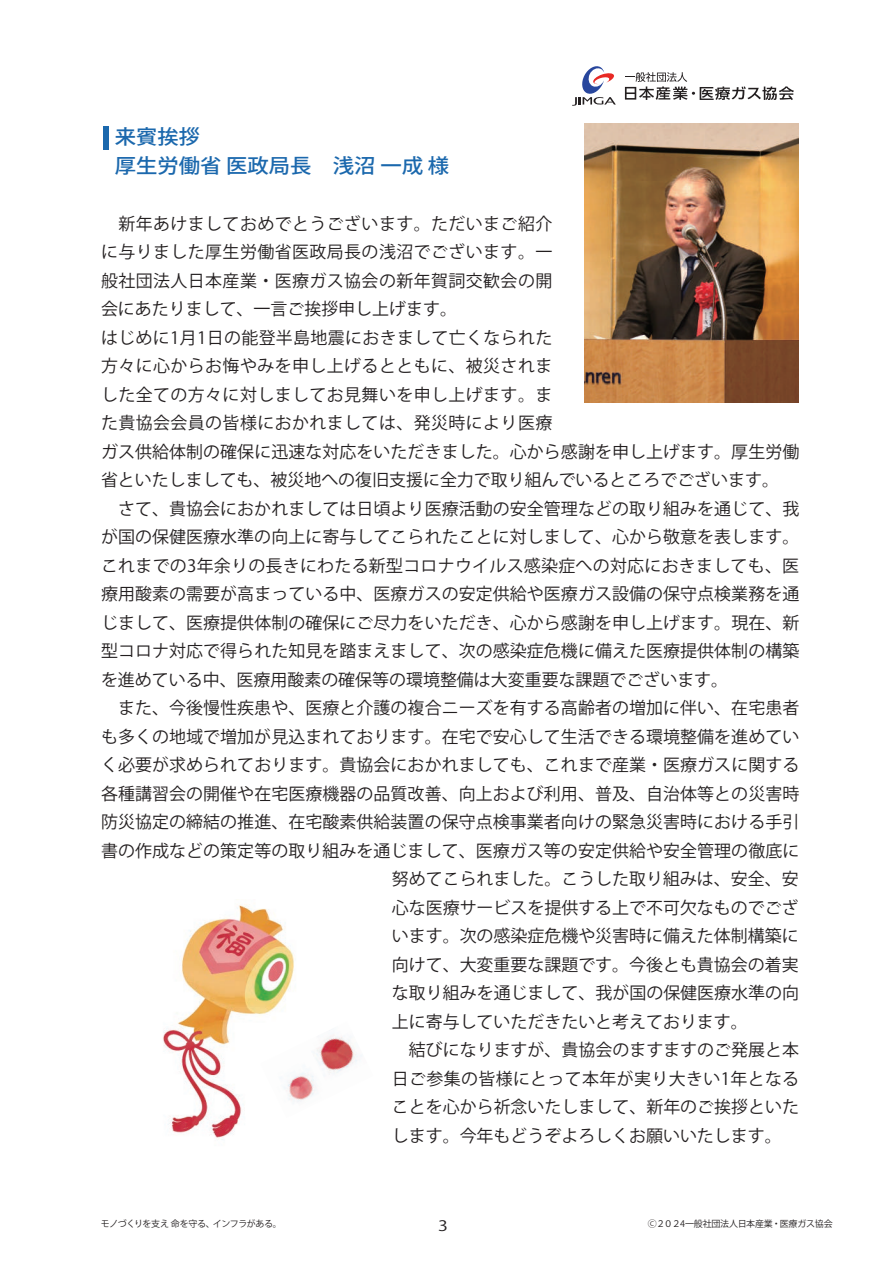
<style>
.page{position:relative;width:893px;height:1263px;background:#fff}
.page>*{position:absolute;margin:0;border:0;box-sizing:border-box;transform-origin:0 0}
.t1{font:500 19.95px "Koz Go Pro";color:#1b68ad;scale:1.07 1}
.t2{font:16.95px "Koz Go Pro";letter-spacing:.005em;color:#231f20}
.t3{font:16.95px "Koz Go Pro";letter-spacing:.025em;color:#231f20}
.t4{font:14.25px "Koz Go Pro";color:#231f20;scale:1.25 1}
.t5{font:9px "Koz Go Pr 6 N";letter-spacing:-.035em;color:#231f20}
</style>
<div class="page">
<svg style="left:572px;top:66px;width:44px;height:40px"></svg>
<svg style="left:625px;top:72px;width:169px;height:28px"></svg>
<div style="left:103px;top:127px;width:6px;height:23px;background:#1b68ad"></div>
<img style="left:584px;top:124px;width:214px;height:278px">
<img style="left:163px;top:904px;width:131px;height:236px">
<img style="left:260px;top:1021px;width:102px;height:97px">
<p class="t1" style="left:115px;top:153px;width:314px">厚生労働省 医政局長　浅沼 一成 様</p>
<p class="t3" style="left:101px;top:212px;width:453px">　新年あけましておめでとうございます。ただいまご紹介</p>
<p class="t3" style="left:101px;top:241px;width:453px">に与りました厚生労働省医政局長の浅沼でございます。一</p>
<p class="t3" style="left:101px;top:269px;width:453px">般社団法人日本産業・医療ガス協会の新年賀詞交歓会の開</p>
<p class="t2" style="left:101px;top:298px;width:357px">会にあたりまして、一言ご挨拶申し上げます。</p>
<p class="t2" style="left:101px;top:326px;width:453px">はじめに1月1日の能登半島地震におきまして亡くなられた</p>
<p class="t3" style="left:101px;top:355px;width:453px">方々に心からお悔やみを申し上げるとともに、被災されま</p>
<p class="t3" style="left:101px;top:383px;width:453px">した全ての方々に対しましてお見舞いを申し上げます。ま</p>
<p class="t3" style="left:101px;top:412px;width:453px">た貴協会会員の皆様におかれましては、発災時により医療</p>
<p class="t2" style="left:101px;top:440px;width:700px">ガス供給体制の確保に迅速な対応をいただきました。心から感謝を申し上げます。厚生労働</p>
<p class="t2" style="left:101px;top:469px;width:680px">省といたしましても、被災地への復旧支援に全力で取り組んでいるところでございます。</p>
<p class="t2" style="left:101px;top:497px;width:700px">　さて、貴協会におかれましては日頃より医療活動の安全管理などの取り組みを通じて、我</p>
<p class="t2" style="left:101px;top:526px;width:700px">が国の保健医療水準の向上に寄与してこられたことに対しまして、心から敬意を表します。</p>
<p class="t2" style="left:101px;top:554px;width:700px">これまでの3年余りの長きにわたる新型コロナウイルス感染症への対応におきましても、医</p>
<p class="t2" style="left:101px;top:583px;width:700px">療用酸素の需要が高まっている中、医療ガスの安定供給や医療ガス設備の保守点検業務を通</p>
<p class="t2" style="left:101px;top:611px;width:700px">じまして、医療提供体制の確保にご尽力をいただき、心から感謝を申し上げます。現在、新</p>
<p class="t2" style="left:101px;top:640px;width:700px">型コロナ対応で得られた知見を踏まえまして、次の感染症危機に備えた医療提供体制の構築</p>
<p class="t2" style="left:101px;top:668px;width:629px">を進めている中、医療用酸素の確保等の環境整備は大変重要な課題でございます。</p>
<p class="t2" style="left:101px;top:697px;width:700px">　また、今後慢性疾患や、医療と介護の複合ニーズを有する高齢者の増加に伴い、在宅患者</p>
<p class="t2" style="left:101px;top:725px;width:700px">も多くの地域で増加が見込まれております。在宅で安心して生活できる環境整備を進めてい</p>
<p class="t2" style="left:101px;top:754px;width:700px">く必要が求められております。貴協会におかれましても、これまで産業・医療ガスに関する</p>
<p class="t2" style="left:101px;top:782px;width:700px">各種講習会の開催や在宅医療機器の品質改善、向上および利用、普及、自治体等との災害時</p>
<p class="t2" style="left:101px;top:811px;width:700px">防災協定の締結の推進、在宅酸素供給装置の保守点検事業者向けの緊急災害時における手引</p>
<p class="t2" style="left:101px;top:839px;width:700px">書の作成などの策定等の取り組みを通じまして、医療ガス等の安定供給や安全管理の徹底に</p>
<p class="t2" style="left:392px;top:868px;width:408px">努めてこられました。こうした取り組みは、安全、安</p>
<p class="t2" style="left:392px;top:896px;width:408px">心な医療サービスを提供する上で不可欠なものでござ</p>
<p class="t2" style="left:392px;top:925px;width:408px">います。次の感染症危機や災害時に備えた体制構築に</p>
<p class="t2" style="left:392px;top:953px;width:408px">向けて、大変重要な課題です。今後とも貴協会の着実</p>
<p class="t2" style="left:392px;top:982px;width:409px">な取り組みを通じまして、我が国の保健医療水準の向</p>
<p class="t2" style="left:392px;top:1010px;width:357px">上に寄与していただきたいと考えております。</p>
<p class="t2" style="left:392px;top:1039px;width:409px">　結びになりますが、貴協会のますますのご発展と本</p>
<p class="t2" style="left:392px;top:1067px;width:409px">日ご参集の皆様にとって本年が実り大きい1年となる</p>
<p class="t2" style="left:392px;top:1096px;width:409px">ことを心から祈念いたしまして、新年のご挨拶といた</p>
<p class="t2" style="left:392px;top:1124px;width:391px">します。今年もどうぞよろしくお願いいたします。</p>
<p class="t5" style="left:101px;top:1219px;width:182px">モノづくりを支え 命を守る、インフラがある。</p>
<p class="t4" style="left:438px;top:1216px;width:9px">3</p>
<p class="t5" style="left:648px;top:1219px;width:186px">Ⓒ２０２4一般社団法人日本産業・医療ガス協会</p>
</div>
